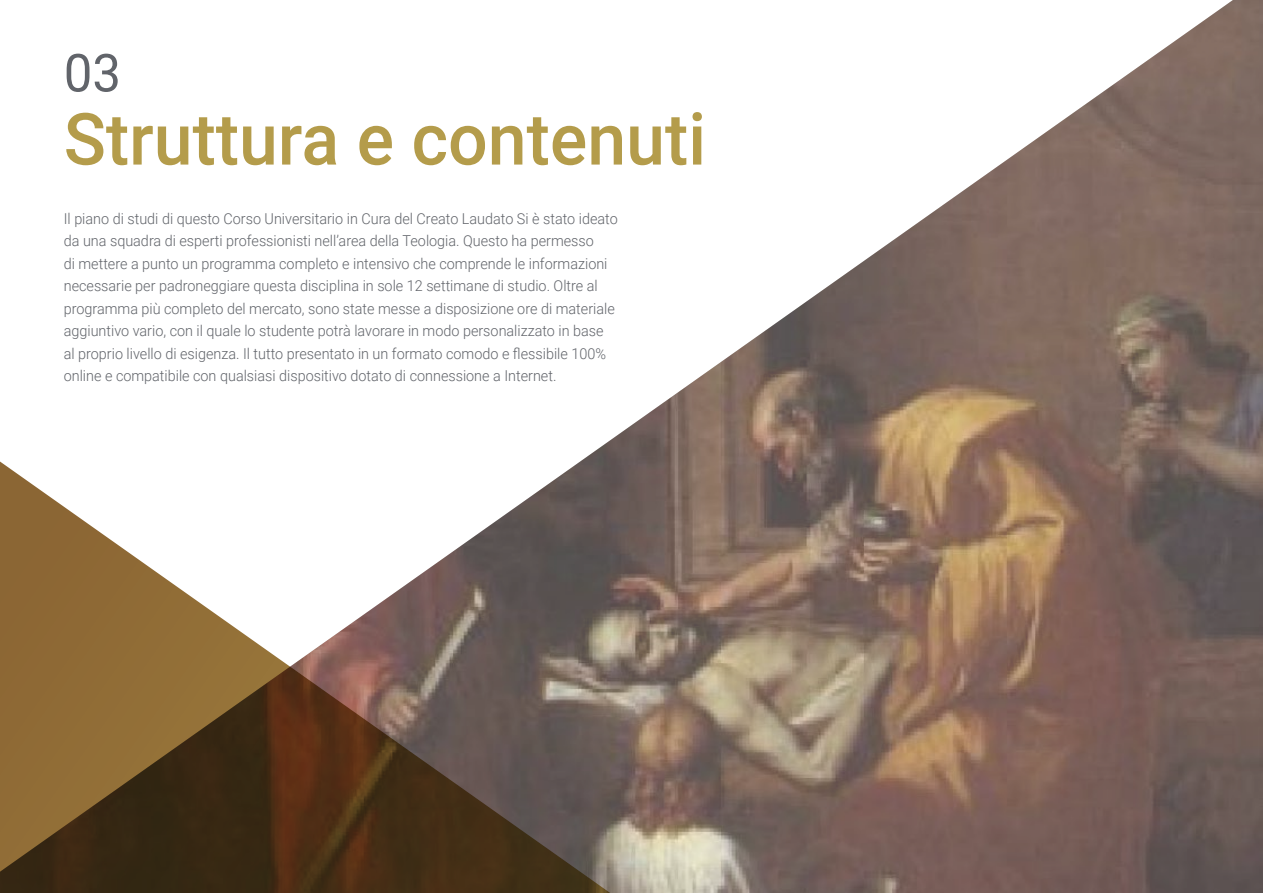
<style>
.page{position:relative;width:1263px;height:893px;background:#fff}
.page>*{position:absolute;margin:0;border:0;box-sizing:border-box;transform-origin:0 0}
.t1{font:500 72px "Roboto";color:#b49c4b}
.t2{font:52.5px "Roboto";color:#61646a}
.t3{font:300 15px/22.5px "Roboto";color:#61646a;scale:.96 1}
</style>
<div class="page">
<img style="left:602px;top:0;width:661px;height:893px">
<svg style="left:0;top:446px;width:640px;height:447px"></svg>
<h2 class="t2" style="left:64px;top:36px;width:59px">03</h2>
<h1 class="t1" style="left:64px;top:89px;width:644px">Struttura e contenuti</h1>
<p class="t3" style="left:64px;top:207px;width:578px">Il piano di studi di questo Corso Universitario in Cura del Creato Laudato Si è stato ideato da una squadra di esperti professionisti nell’area della Teologia. Questo ha permesso<br>di mettere a punto un programma completo e intensivo che comprende le informazioni necessarie per padroneggiare questa disciplina in sole 12 settimane di studio. Oltre al programma più completo del mercato, sono state messe a disposizione ore di materiale aggiuntivo vario, con il quale lo studente potrà lavorare in modo personalizzato in base al proprio livello di esigenza. Il tutto presentato in un formato comodo e flessibile 100% online e compatibile con qualsiasi dispositivo dotato di connessione a Internet.</p>
</div>
